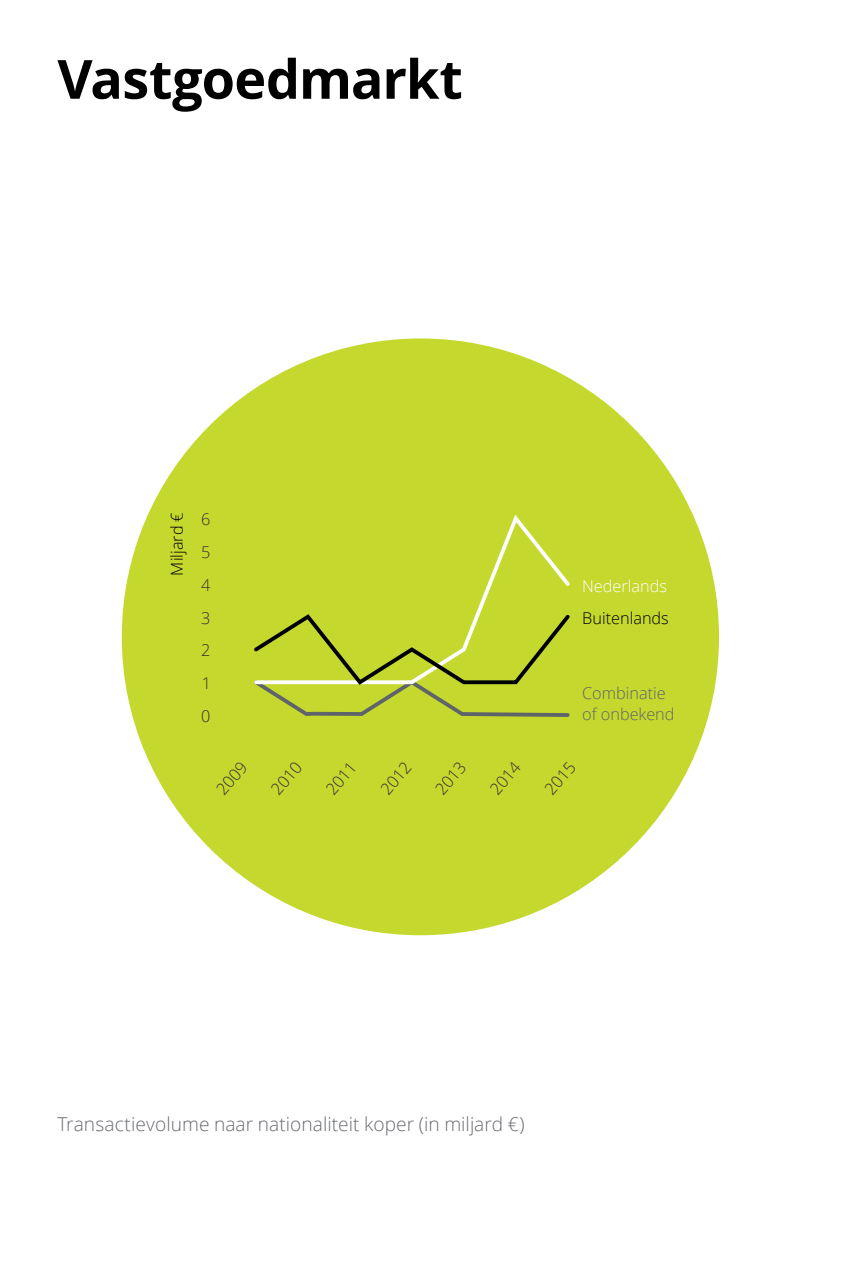
<style>
.page{position:relative;width:860px;height:1276px;background:#fff}
.page>*{position:absolute;margin:0;border:0;box-sizing:border-box;transform-origin:0 0}
.t1{font:700 54px "Open Sans";letter-spacing:-.015em;color:#000}
.t2{font:300 19.12px "Open Sans";color:#696b70}
.t3{font:300 16.2px "Open Sans";color:#313131}
.t4{font:300 16.2px/21.2px "Open Sans";color:#5f636a}
.t5{font:300 16.2px "Open Sans";color:#000}
.t6{font:300 16.2px "Open Sans";color:#fff}
</style>
<div class="page">
<div style="left:122px;top:338px;width:596px;height:597px;background:#c4d82e;border-radius:298px"></div>
<svg style="left:477px;top:514px;width:93px;height:97px"></svg>
<svg style="left:254px;top:611px;width:316px;height:106px"></svg>
<h1 class="t1" style="left:57px;top:41px;width:406px">Vastgoedmarkt</h1>
<p class="t5" style="left:166px;top:575px;width:65px;rotate:-90deg">Miljard €</p>
<p class="t3" style="left:201px;top:508px;width:11px">6</p>
<p class="t3" style="left:201px;top:541px;width:11px">5</p>
<p class="t3" style="left:201px;top:574px;width:11px">4</p>
<p class="t3" style="left:201px;top:606px;width:11px">3</p>
<p class="t3" style="left:201px;top:639px;width:11px">2</p>
<p class="t3" style="left:202px;top:672px;width:11px">1</p>
<p class="t3" style="left:201px;top:705px;width:11px">0</p>
<p class="t6" style="left:582px;top:575px;width:86px">Nederlands</p>
<p class="t5" style="left:582px;top:607px;width:88px">Buitenlands</p>
<p class="t4" style="left:582px;top:682px;width:94px">Combinatie of onbekend</p>
<p class="t3" style="left:211px;top:785px;width:39px;rotate:-49deg">2009</p>
<p class="t3" style="left:266px;top:785px;width:39px;rotate:-49deg">2010</p>
<p class="t3" style="left:320px;top:785px;width:39px;rotate:-49deg">2011</p>
<p class="t3" style="left:375px;top:785px;width:39px;rotate:-49deg">2012</p>
<p class="t3" style="left:430px;top:785px;width:39px;rotate:-49deg">2013</p>
<p class="t3" style="left:484px;top:785px;width:39px;rotate:-49deg">2014</p>
<p class="t3" style="left:539px;top:785px;width:39px;rotate:-49deg">2015</p>
<p class="t2" style="left:57px;top:1111px;width:468px">Transactievolume naar nationaliteit koper (in miljard €)</p>
</div>
